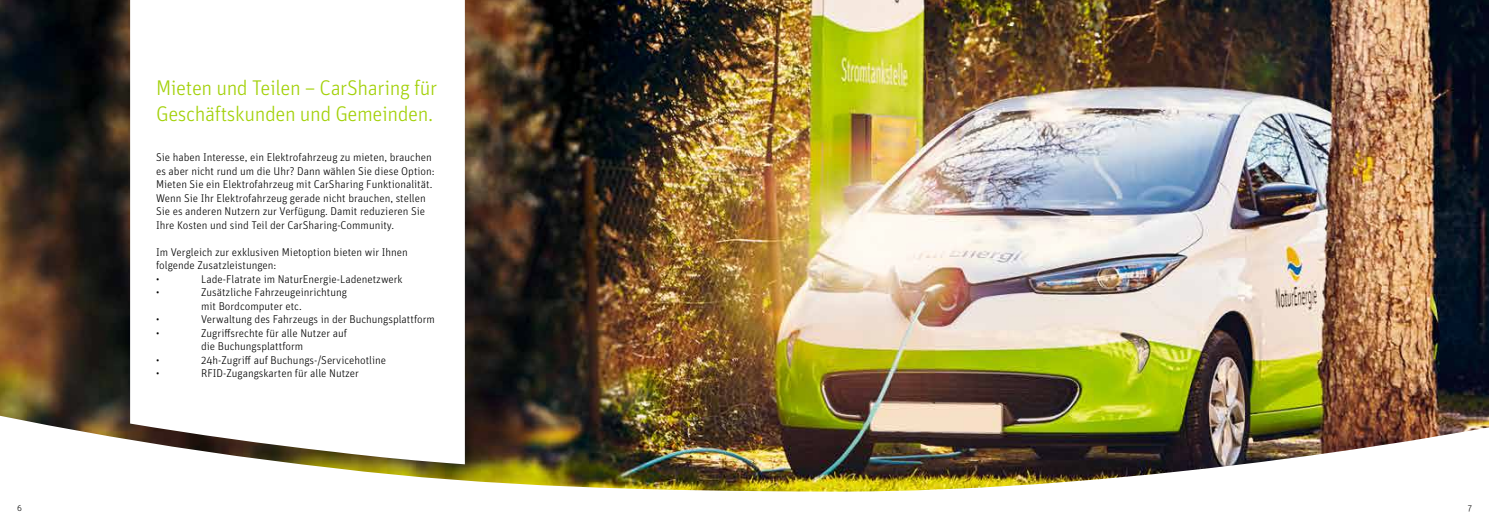
<style>
.page{position:relative;width:1489px;height:525px;background:#fff}
.page>*{position:absolute;margin:0;border:0;box-sizing:border-box;transform-origin:0 0}
.t1{font:300 21.25px/25.5px "Unit OT";letter-spacing:-.02em;color:#a3d109}
.t2{font:300 11.25px/13.5px "Unit OT";color:#000}
.t3{font:300 8.88px "Unit OT";color:#000}
.t4{font:300 8.75px "Unit OT";color:#000}
</style>
<div class="page">
<img style="left:0;top:0;width:1488px;height:135px">
<img style="left:0;top:135px;width:1488px;height:357px">
<svg style="left:130px;top:0;width:335px;height:464px"></svg>
<h1 class="t1" style="left:156px;top:75px;width:283px">Mieten und Teilen – CarSharing für<br>Geschäftskunden und Gemeinden.</h1>
<p class="t2" style="left:156px;top:150px;width:280px">Sie haben Interesse, ein Elektrofahrzeug zu mieten, brauchen es aber nicht rund um die Uhr? Dann wählen Sie diese Option:<br>Mieten Sie ein Elektrofahrzeug mit CarSharing Funktionalität.<br>Wenn Sie Ihr Elektrofahrzeug gerade nicht brauchen, stellen Sie es anderen Nutzern zur Verfügung. Damit reduzieren Sie Ihre Kosten und sind Teil der CarSharing-Community.</p>
<p class="t2" style="left:156px;top:245px;width:253px">Im Vergleich zur exklusiven Mietoption bieten wir Ihnen folgende Zusatzleistungen:<br>•</p>
<p class="t2" style="left:201px;top:272px;width:203px">Lade-Flatrate im NaturEnergie-Ladenetzwerk</p>
<p class="t2" style="left:156px;top:285px;width:5px">•</p>
<p class="t2" style="left:201px;top:285px;width:147px">Zusätzliche Fahrzeugeinrichtung mit Bordcomputer etc.</p>
<p class="t2" style="left:156px;top:312px;width:5px">•</p>
<p class="t2" style="left:201px;top:312px;width:235px">Verwaltung des Fahrzeugs in der Buchungsplattform</p>
<p class="t2" style="left:156px;top:326px;width:5px">•</p>
<p class="t2" style="left:201px;top:326px;width:147px">Zugriffsrechte für alle Nutzer auf die Buchungsplattform</p>
<p class="t2" style="left:156px;top:353px;width:5px">•</p>
<p class="t2" style="left:201px;top:353px;width:186px">24h-Zugriff auf Buchungs-/Servicehotline</p>
<p class="t2" style="left:156px;top:366px;width:5px">•</p>
<p class="t2" style="left:201px;top:366px;width:159px">RFID-Zugangskarten für alle Nutzer</p>
<p class="t4" style="left:17px;top:502px;width:6px">6</p>
<p class="t3" style="left:1467px;top:502px;width:6px">7</p>
</div>
